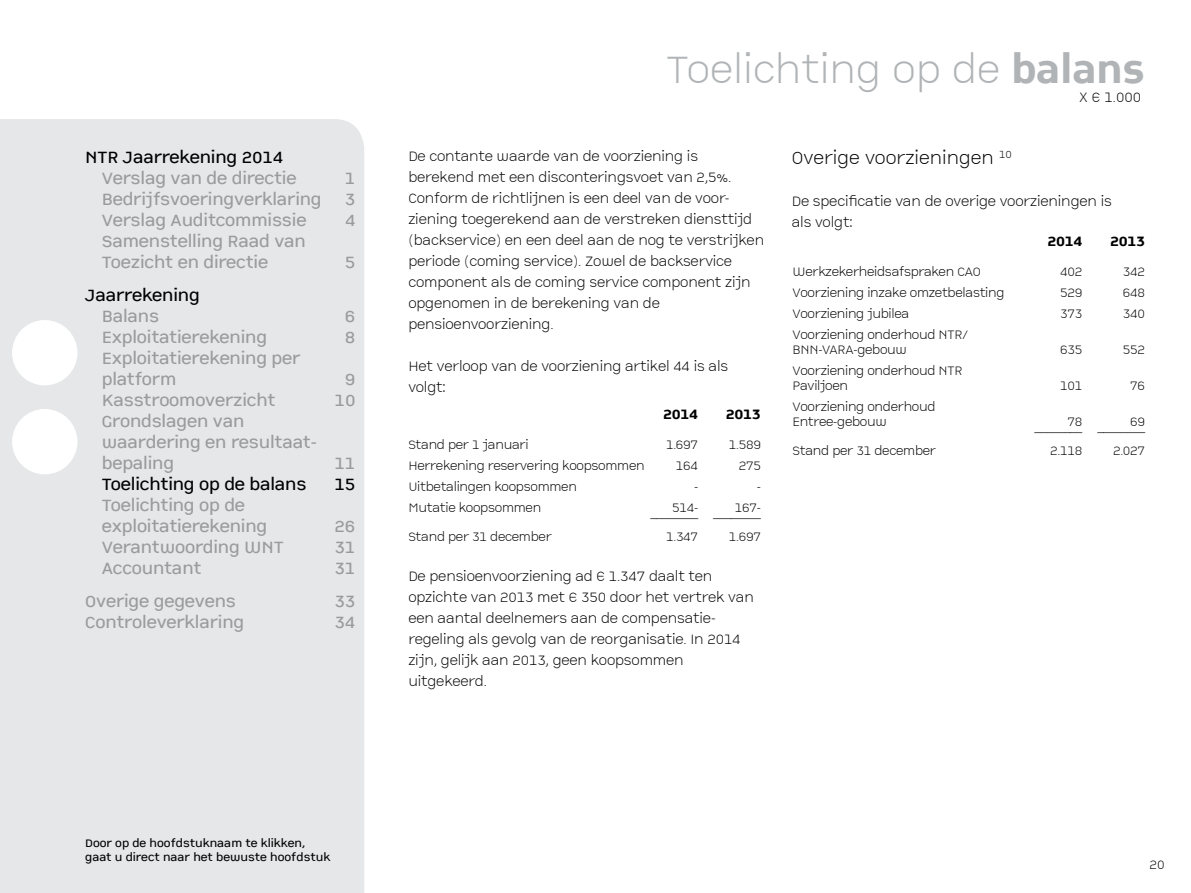
<style>
.page{position:relative;width:1191px;height:893px;background:#fff}
.page>*{position:absolute;margin:0;border:0;box-sizing:border-box;transform-origin:0 0}
.t1{font:42px "CP Company TT Light";color:#b1b4b6}
.t2{font:19.5px "CP Company TT Light";color:#000}
.t3{font:18px/21px "CP Company TT Regular";letter-spacing:-.01em;color:#999b9e}
.t4{font:18px "CP Company TT Regular";letter-spacing:-.01em;color:#000}
.t5{font:15px/21px "CP Company TT Light";letter-spacing:-.01em;color:#000}
.t6{font:15px "CP Company TT Bold";letter-spacing:-.02em;color:#000}
.t7{font:13.5px/15px "CP Company TT Light";letter-spacing:-.02em;color:#000}
.t8{font:12px/14.4px "CP Company TT Regular";color:#000}
.s1{font-family:"CP Company TT Bold"}
</style>
<div class="page">
<div style="left:0;top:119px;width:364px;height:774px;background:#e6e7e8"></div>
<svg style="left:12px;top:320px;width:65px;height:154px"></svg>
<p class="t4" style="left:85px;top:147px;width:200px">NTR Jaarrekening 2014</p>
<p class="t3" style="left:102px;top:169px;width:196px">Verslag van de directie</p>
<p class="t3" style="left:345px;top:169px;width:12px">1</p>
<p class="t3" style="left:102px;top:190px;width:221px">Bedrijfsvoeringverklaring</p>
<p class="t3" style="left:345px;top:190px;width:12px">3</p>
<p class="t3" style="left:102px;top:211px;width:206px">Verslag Auditcommissie</p>
<p class="t3" style="left:345px;top:211px;width:12px">4</p>
<p class="t3" style="left:102px;top:232px;width:205px">Samenstelling Raad van<br>Toezicht en directie</p>
<p class="t3" style="left:345px;top:253px;width:12px">5</p>
<p class="t4" style="left:85px;top:285px;width:116px">Jaarrekening</p>
<p class="t3" style="left:102px;top:307px;width:59px">Balans</p>
<p class="t3" style="left:345px;top:307px;width:12px">6</p>
<p class="t3" style="left:102px;top:328px;width:167px">Exploitatierekening</p>
<p class="t3" style="left:345px;top:328px;width:12px">8</p>
<p class="t3" style="left:102px;top:349px;width:200px">Exploitatierekening per platform</p>
<p class="t3" style="left:345px;top:370px;width:12px">9</p>
<p class="t3" style="left:102px;top:391px;width:175px">Kasstroomoverzicht</p>
<p class="t3" style="left:335px;top:391px;width:22px">10</p>
<p class="t3" style="left:102px;top:412px;width:217px">Grondslagen van waardering en resultaat&shy;bepaling</p>
<p class="t3" style="left:334px;top:454px;width:22px">11</p>
<p class="t4" style="left:102px;top:474px;width:206px">Toelichting op de balans</p>
<p class="t4" style="left:334px;top:474px;width:22px">15</p>
<p class="t3" style="left:102px;top:496px;width:167px">Toelichting op de exploitatierekening</p>
<p class="t3" style="left:334px;top:517px;width:22px">26</p>
<p class="t3" style="left:102px;top:538px;width:184px">Verantwoording WNT</p>
<p class="t3" style="left:334px;top:538px;width:22px">31</p>
<p class="t3" style="left:102px;top:559px;width:101px">Accountant</p>
<p class="t3" style="left:334px;top:559px;width:22px">31</p>
<p class="t3" style="left:85px;top:592px;width:152px">Overige gegevens</p>
<p class="t3" style="left:334px;top:592px;width:22px">33</p>
<p class="t3" style="left:85px;top:613px;width:160px">Controleverklaring</p>
<p class="t3" style="left:334px;top:613px;width:22px">34</p>
<h1 class="t1" style="left:666px;top:47px;width:479px">Toelichting op de <span class="s1">balans</span></h1>
<p class="t5" style="left:1079px;top:88px;width:64px">X € 1.000</p>
<p class="t5" style="left:408px;top:146px;width:357px">De contante waarde van de voorziening is berekend met een disconteringsvoet van 2,5%.<br>Conform de richtlijnen is een deel van de voor&shy;ziening toegerekend aan de verstreken diensttijd (backservice) en een deel aan de nog te verstrijken periode (coming service). Zowel de backservice component als de coming service component zijn opgenomen in de berekening van de pensioenvoorziening.</p>
<p class="t5" style="left:408px;top:356px;width:321px">Het verloop van de voorziening artikel 44 is als volgt:</p>
<p class="t6" style="left:663px;top:405px;width:37px">2014</p>
<p class="t6" style="left:726px;top:405px;width:37px">2013</p>
<p class="t7" style="left:408px;top:438px;width:122px">Stand per 1 januari</p>
<p class="t7" style="left:666px;top:438px;width:34px">1.697</p>
<p class="t7" style="left:729px;top:438px;width:34px">1.589</p>
<p class="t7" style="left:408px;top:459px;width:238px">Herrekening reservering koopsommen</p>
<p class="t7" style="left:676px;top:459px;width:24px">164</p>
<p class="t7" style="left:738px;top:459px;width:24px">275</p>
<p class="t7" style="left:408px;top:480px;width:170px">Uitbetalingen koopsommen</p>
<p class="t7" style="left:694px;top:480px;width:6px">-</p>
<p class="t7" style="left:757px;top:480px;width:6px">-</p>
<p class="t7" style="left:408px;top:501px;width:134px">Mutatie koopsommen</p>
<p class="t7" style="left:672px;top:501px;width:28px">514-</p>
<p class="t7" style="left:735px;top:501px;width:28px">167-</p>
<p class="t7" style="left:650px;top:507px;width:112px">________ ________</p>
<p class="t7" style="left:408px;top:530px;width:145px">Stand per 31 december</p>
<p class="t7" style="left:666px;top:530px;width:34px">1.347</p>
<p class="t7" style="left:729px;top:530px;width:34px">1.697</p>
<p class="t5" style="left:408px;top:566px;width:347px">De pensioenvoorziening ad € 1.347 daalt ten opzichte van 2013 met € 350 door het vertrek van een aantal deelnemers aan de compensatie&shy;regeling als gevolg van de reorganisatie. In 2014 zijn, gelijk aan 2013, geen koopsommen uitgekeerd.</p>
<h2 class="t2" style="left:791px;top:147px;width:221px">Overige voorzieningen <sup>10</sup></h2>
<p class="t5" style="left:791px;top:192px;width:321px">De specificatie van de overige voorzieningen is als volgt:</p>
<p class="t6" style="left:1047px;top:232px;width:37px">2014</p>
<p class="t6" style="left:1110px;top:232px;width:37px">2013</p>
<p class="t7" style="left:792px;top:265px;width:190px">Werkzekerheidsafspraken CAO</p>
<p class="t7" style="left:1060px;top:265px;width:24px">402</p>
<p class="t7" style="left:1123px;top:265px;width:24px">342</p>
<p class="t7" style="left:792px;top:286px;width:213px">Voorziening inzake omzetbelasting</p>
<p class="t7" style="left:1060px;top:286px;width:24px">529</p>
<p class="t7" style="left:1123px;top:286px;width:24px">648</p>
<p class="t7" style="left:792px;top:307px;width:118px">Voorziening jubilea</p>
<p class="t7" style="left:1060px;top:307px;width:24px">373</p>
<p class="t7" style="left:1123px;top:307px;width:24px">340</p>
<p class="t7" style="left:792px;top:328px;width:177px">Voorziening onderhoud NTR/<br>BNN-VARA-gebouw</p>
<p class="t7" style="left:1060px;top:343px;width:24px">635</p>
<p class="t7" style="left:1123px;top:343px;width:24px">552</p>
<p class="t7" style="left:792px;top:364px;width:171px">Voorziening onderhoud NTR<br>Paviljoen</p>
<p class="t7" style="left:792px;top:400px;width:144px">Voorziening onderhoud<br>Entree-gebouw</p>
<p class="t7" style="left:1060px;top:379px;width:24px">101</p>
<p class="t7" style="left:1130px;top:379px;width:16px">76</p>
<p class="t7" style="left:1067px;top:415px;width:16px">78</p>
<p class="t7" style="left:1130px;top:415px;width:16px">69</p>
<p class="t7" style="left:1034px;top:421px;width:112px">________ ________</p>
<p class="t7" style="left:792px;top:444px;width:145px">Stand per 31 december</p>
<p class="t7" style="left:1050px;top:444px;width:34px">2.118</p>
<p class="t7" style="left:1113px;top:444px;width:34px">2.027</p>
<p class="t8" style="left:85px;top:836px;width:246px">Door op de hoofdstuknaam te klikken, gaat u direct naar het bewuste hoofdstuk</p>
<p class="t7" style="left:1149px;top:858px;width:17px">20</p>
</div>
